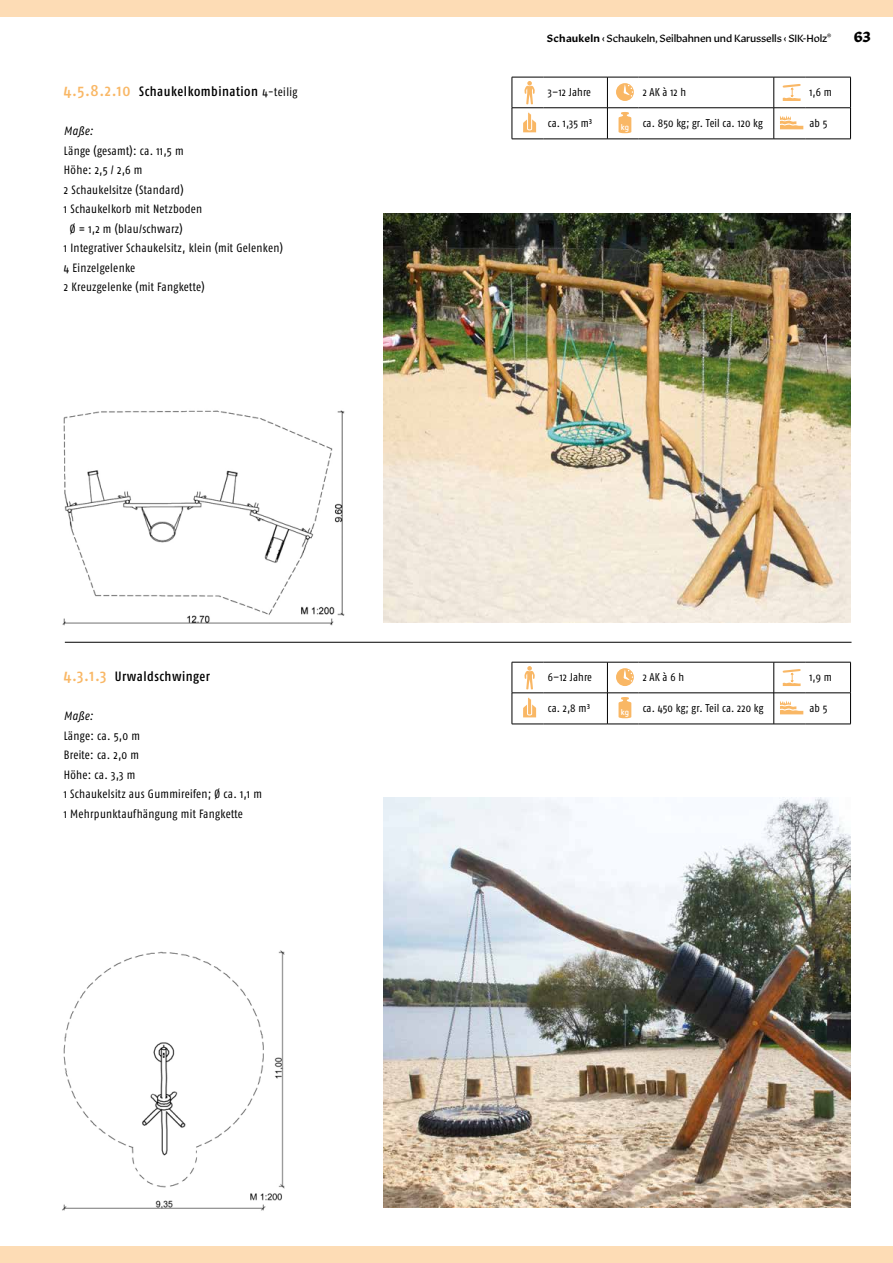
<style>
.page{position:relative;width:893px;height:1263px;background:#fff}
.page>*{position:absolute;margin:0;border:0;box-sizing:border-box;transform-origin:0 0}
.t1{font:700 15px "Robinson";color:#000}
.t2{font:500 condensed 13.5px "Fago OT";letter-spacing:.035em;color:#000}
.t3{font:condensed 12px/19.5px "Fago OT";letter-spacing:.025em;color:#000}
.t4{font:italic condensed 12px "Fago OT";letter-spacing:.02em;color:#000}
.t5{font:condensed 11.25px "Fago OT";letter-spacing:.01em;color:#000}
.t6{font:10.8px "Robinson";letter-spacing:-.01em;color:#000}
.t7{font:700 8.4px "Netto OT";color:#fff}
.s1{font-size:16.5px;color:#f9b765}
.s2{font-weight:400;font-size:12px}
.s3{font-weight:500}
</style>
<div class="page">
<div style="left:0;top:0;width:893px;height:17px;background:#fddcb5"></div>
<div style="left:0;top:1246px;width:893px;height:17px;background:#fddcb5"></div>
<img style="left:62px;top:410px;width:283px;height:216px">
<hr style="left:607px;top:77px;width:1px;height:31px;background:#000">
<hr style="left:773px;top:77px;width:1px;height:31px;background:#000">
<hr style="left:512px;top:108px;width:32px;height:1px;background:#000">
<hr style="left:544px;top:108px;width:63px;height:1px;background:#000">
<hr style="left:607px;top:108px;width:31px;height:1px;background:#000">
<hr style="left:607px;top:108px;width:1px;height:31px;background:#000">
<hr style="left:638px;top:108px;width:136px;height:1px;background:#000">
<hr style="left:774px;top:108px;width:31px;height:1px;background:#000">
<hr style="left:773px;top:108px;width:1px;height:31px;background:#000">
<hr style="left:805px;top:108px;width:46px;height:1px;background:#000">
<hr style="left:512px;top:77px;width:32px;height:1px;background:#000">
<hr style="left:512px;top:77px;width:1px;height:31px;background:#000">
<hr style="left:544px;top:77px;width:63px;height:1px;background:#000">
<hr style="left:607px;top:77px;width:31px;height:1px;background:#000">
<hr style="left:638px;top:77px;width:136px;height:1px;background:#000">
<hr style="left:774px;top:77px;width:31px;height:1px;background:#000">
<hr style="left:805px;top:77px;width:46px;height:1px;background:#000">
<hr style="left:850px;top:77px;width:1px;height:31px;background:#000">
<hr style="left:512px;top:108px;width:1px;height:31px;background:#000">
<hr style="left:850px;top:108px;width:1px;height:31px;background:#000">
<hr style="left:512px;top:139px;width:32px;height:1px;background:#000">
<hr style="left:544px;top:139px;width:63px;height:1px;background:#000">
<hr style="left:607px;top:139px;width:31px;height:1px;background:#000">
<hr style="left:638px;top:139px;width:136px;height:1px;background:#000">
<hr style="left:774px;top:139px;width:31px;height:1px;background:#000">
<hr style="left:805px;top:139px;width:46px;height:1px;background:#000">
<svg style="left:524px;top:81px;width:11px;height:24px"></svg>
<svg style="left:780px;top:115px;width:23px;height:14px"></svg>
<svg style="left:523px;top:112px;width:13px;height:20px"></svg>
<svg style="left:783px;top:84px;width:18px;height:17px"></svg>
<svg style="left:618px;top:112px;width:13px;height:21px"></svg>
<div style="left:616px;top:83px;width:18px;height:18px;background:#f9b765;border-radius:50%"></div>
<svg style="left:624px;top:84px;width:9px;height:13px"></svg>
<img style="left:383px;top:213px;width:467px;height:409px">
<img style="left:383px;top:798px;width:467px;height:410px">
<hr style="left:607px;top:662px;width:1px;height:31px;background:#000">
<hr style="left:773px;top:662px;width:1px;height:31px;background:#000">
<hr style="left:512px;top:693px;width:32px;height:1px;background:#000">
<hr style="left:774px;top:693px;width:31px;height:1px;background:#000">
<hr style="left:805px;top:693px;width:46px;height:1px;background:#000">
<hr style="left:544px;top:693px;width:63px;height:1px;background:#000">
<hr style="left:607px;top:693px;width:31px;height:1px;background:#000">
<hr style="left:607px;top:693px;width:1px;height:31px;background:#000">
<hr style="left:638px;top:693px;width:136px;height:1px;background:#000">
<hr style="left:773px;top:693px;width:1px;height:31px;background:#000">
<hr style="left:512px;top:662px;width:32px;height:1px;background:#000">
<hr style="left:512px;top:662px;width:1px;height:31px;background:#000">
<hr style="left:544px;top:662px;width:63px;height:1px;background:#000">
<hr style="left:607px;top:662px;width:31px;height:1px;background:#000">
<hr style="left:638px;top:662px;width:136px;height:1px;background:#000">
<hr style="left:774px;top:662px;width:31px;height:1px;background:#000">
<hr style="left:805px;top:662px;width:46px;height:1px;background:#000">
<hr style="left:850px;top:662px;width:1px;height:31px;background:#000">
<hr style="left:512px;top:693px;width:1px;height:31px;background:#000">
<hr style="left:850px;top:693px;width:1px;height:31px;background:#000">
<hr style="left:512px;top:724px;width:32px;height:1px;background:#000">
<hr style="left:774px;top:724px;width:31px;height:1px;background:#000">
<hr style="left:805px;top:724px;width:46px;height:1px;background:#000">
<hr style="left:544px;top:724px;width:63px;height:1px;background:#000">
<hr style="left:607px;top:724px;width:31px;height:1px;background:#000">
<hr style="left:638px;top:724px;width:136px;height:1px;background:#000">
<svg style="left:524px;top:666px;width:11px;height:24px"></svg>
<svg style="left:780px;top:700px;width:23px;height:14px"></svg>
<svg style="left:523px;top:697px;width:13px;height:20px"></svg>
<svg style="left:783px;top:669px;width:18px;height:17px"></svg>
<svg style="left:618px;top:697px;width:13px;height:21px"></svg>
<div style="left:616px;top:668px;width:18px;height:18px;background:#f9b765;border-radius:50%"></div>
<svg style="left:624px;top:669px;width:9px;height:13px"></svg>
<img style="left:62px;top:950px;width:223px;height:261px">
<hr style="left:65px;top:642px;width:786px;height:1px;background:#000">
<p class="t2" style="left:64px;top:83px;width:235px"><span class="s1">4.5.8.2.10</span> Schaukelkombination <span class="s2">4-teilig</span></p>
<p class="t4" style="left:64px;top:124px;width:31px">Maße:</p>
<p class="t3" style="left:64px;top:141px;width:121px">Länge (gesamt): ca. 11,5 m</p>
<p class="t3" style="left:64px;top:160px;width:80px">Höhe: 2,5 / 2,6 m</p>
<p class="t3" style="left:64px;top:180px;width:121px">2 Schaukelsitze (Standard)</p>
<p class="t3" style="left:64px;top:199px;width:140px">1 Schaukelkorb mit Netzboden</p>
<p class="t3" style="left:70px;top:219px;width:114px">Ø = 1,2 m (blau/schwarz)</p>
<p class="t3" style="left:64px;top:238px;width:221px">1 Integrativer Schaukelsitz, klein (mit Gelenken)</p>
<p class="t3" style="left:64px;top:258px;width:73px">4 Einzelgelenke</p>
<p class="t3" style="left:64px;top:277px;width:142px">2 Kreuzgelenke (mit Fangkette)</p>
<p class="t2" style="left:64px;top:668px;width:148px"><span class="s1">4.3.1.3</span> Urwaldschwinger</p>
<p class="t4" style="left:64px;top:709px;width:31px">Maße:</p>
<p class="t3" style="left:64px;top:726px;width:200px">Länge: ca. 5,0 m<br>Breite: ca. 2,0 m<br>Höhe: ca. 3,3 m<br>1 Schaukelsitz aus Gummireifen; Ø ca. 1,1 m<br>1 Mehrpunktaufhängung mit Fangkette</p>
<p class="t6" style="left:547px;top:30px;width:286px"><span class="s3">Schaukeln</span> ‹ Schaukeln, Seilbahnen und Karussells ‹ SIK-Holz<sup>®</sup></p>
<p class="t1" style="left:854px;top:25px;width:18px">63</p>
<p class="t5" style="left:548px;top:86px;width:45px">3–12 Jahre</p>
<p class="t5" style="left:643px;top:86px;width:45px">2 AK à 12 h</p>
<p class="t5" style="left:809px;top:86px;width:24px">1,6 m</p>
<p class="t5" style="left:548px;top:116px;width:46px">ca. 1,35 m³</p>
<p class="t5" style="left:643px;top:116px;width:122px">ca. 850 kg; gr. Teil ca. 120 kg</p>
<p class="t5" style="left:809px;top:116px;width:19px">ab 5</p>
<p class="t7" style="left:621px;top:121px;width:10px">kg</p>
<p class="t5" style="left:548px;top:671px;width:46px">6–12 Jahre</p>
<p class="t5" style="left:643px;top:671px;width:43px">2 AK à 6 h</p>
<p class="t5" style="left:809px;top:671px;width:24px">1,9 m</p>
<p class="t5" style="left:548px;top:701px;width:44px">ca. 2,8 m³</p>
<p class="t5" style="left:643px;top:701px;width:122px">ca. 450 kg; gr. Teil ca. 220 kg</p>
<p class="t5" style="left:809px;top:701px;width:19px">ab 5</p>
<p class="t7" style="left:621px;top:706px;width:10px">kg</p>
</div>
